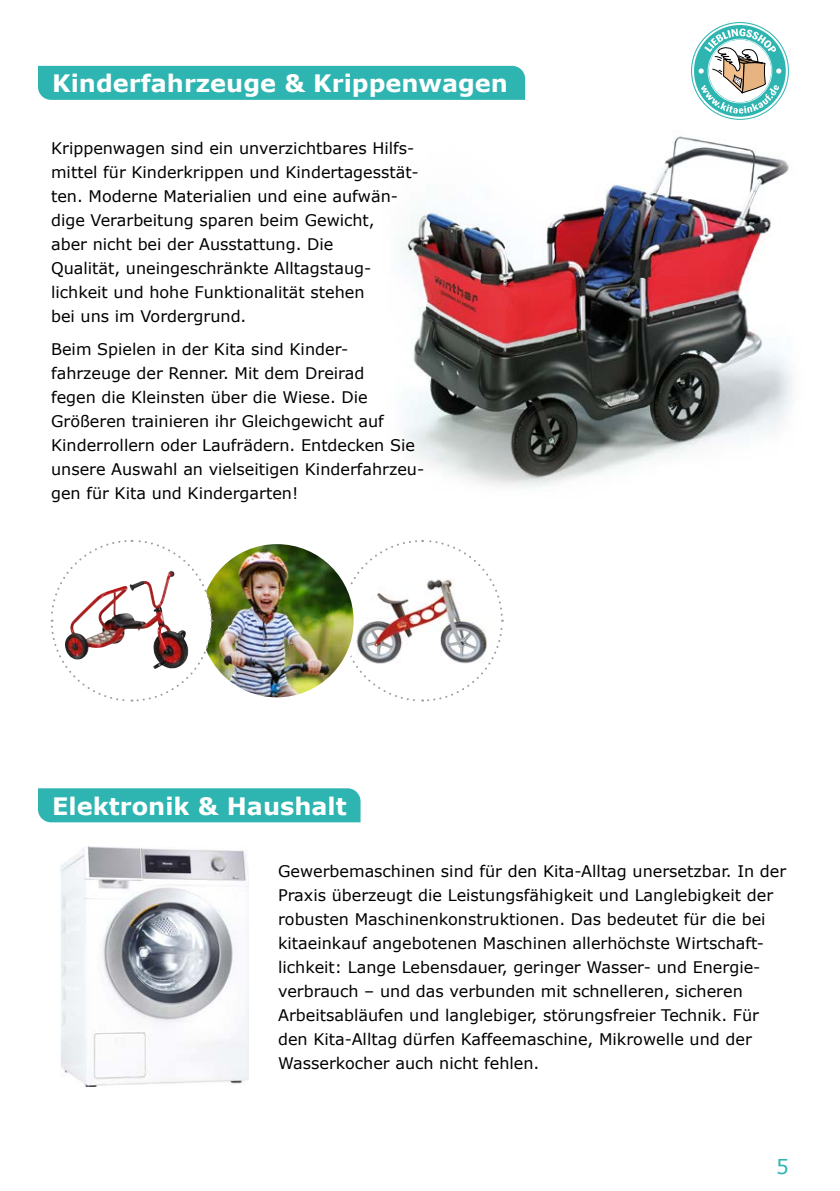
<style>
.page{position:relative;width:840px;height:1191px;background:#fff}
.page>*{position:absolute;margin:0;border:0;box-sizing:border-box;transform-origin:0 0}
.t1{font:700 24px "Verdana";color:#fff}
.t2{font:20px "Verdana";color:#2eb5b1}
.t3{font:16px/24px "Verdana";color:#000}
</style>
<div class="page">
<img style="left:60px;top:846px;width:188px;height:240px">
<img style="left:403px;top:136px;width:390px;height:352px">
<div style="left:38px;top:66px;width:487px;height:34px;background:#2eb5b1"></div>
<div style="left:38px;top:788px;width:322px;height:34px;background:#2eb5b1"></div>
<svg style="left:350px;top:540px;width:153px;height:162px"></svg>
<img style="left:198px;top:541px;width:158px;height:159px;border-radius:79px">
<div style="left:195px;top:539px;width:163px;height:163px;border:5px solid #fff;border-radius:50%"></div>
<svg style="left:50px;top:540px;width:163px;height:162px"></svg>
<svg style="left:690px;top:22px;width:98px;height:98px"></svg>
<svg style="left:691px;top:23px;width:96px;height:96px"></svg>
<svg style="left:693px;top:25px;width:92px;height:92px"></svg>
<svg style="left:698px;top:28px;width:83px;height:86px"></svg>
<h1 class="t1" style="left:52px;top:68px;width:457px">Kinderfahrzeuge &amp; Krippenwagen</h1>
<p class="t3" style="left:51px;top:136px;width:369px">Krippenwagen sind ein unverzichtbares Hilfs&shy;mittel für Kinderkrippen und Kindertagesstät&shy;ten. Moderne Materialien und eine aufwän&shy;dige Verarbeitung sparen beim Gewicht,<br>aber nicht bei der Ausstattung. Die<br>Qualität, uneingeschränkte Alltagstaug&shy;lichkeit und hohe Funktionalität stehen<br>bei uns im Vordergrund.</p>
<p class="t3" style="left:51px;top:337px;width:374px">Beim Spielen in der Kita sind Kinder&shy;fahrzeuge der Renner. Mit dem Dreirad<br>fegen die Kleinsten über die Wiese. Die Größeren trainieren ihr Gleichgewicht auf Kinderrollern oder Laufrädern. Entdecken Sie unsere Auswahl an vielseitigen Kinderfahrzeu&shy;gen für Kita und Kindergarten!</p>
<h1 class="t1" style="left:52px;top:790px;width:296px">Elektronik &amp; Haushalt</h1>
<p class="t3" style="left:278px;top:859px;width:509px">Gewerbemaschinen sind für den Kita-Alltag unersetzbar. In der Praxis überzeugt die Leistungsfähigkeit und Langlebigkeit der robusten Maschinenkonstruktionen. Das bedeutet für die bei kitaeinkauf angebotenen Maschinen allerhöchste Wirtschaft&shy;lichkeit: Lange Lebensdauer, geringer Wasser- und Energie&shy;verbrauch – und das verbunden mit schnelleren, sicheren Arbeitsabläufen und langlebiger, störungsfreier Technik. Für den Kita-Alltag dürfen Kaffeemaschine, Mikrowelle und der Wasserkocher auch nicht fehlen.</p>
<p class="t2" style="left:775px;top:1153px;width:14px">5</p>
</div>
